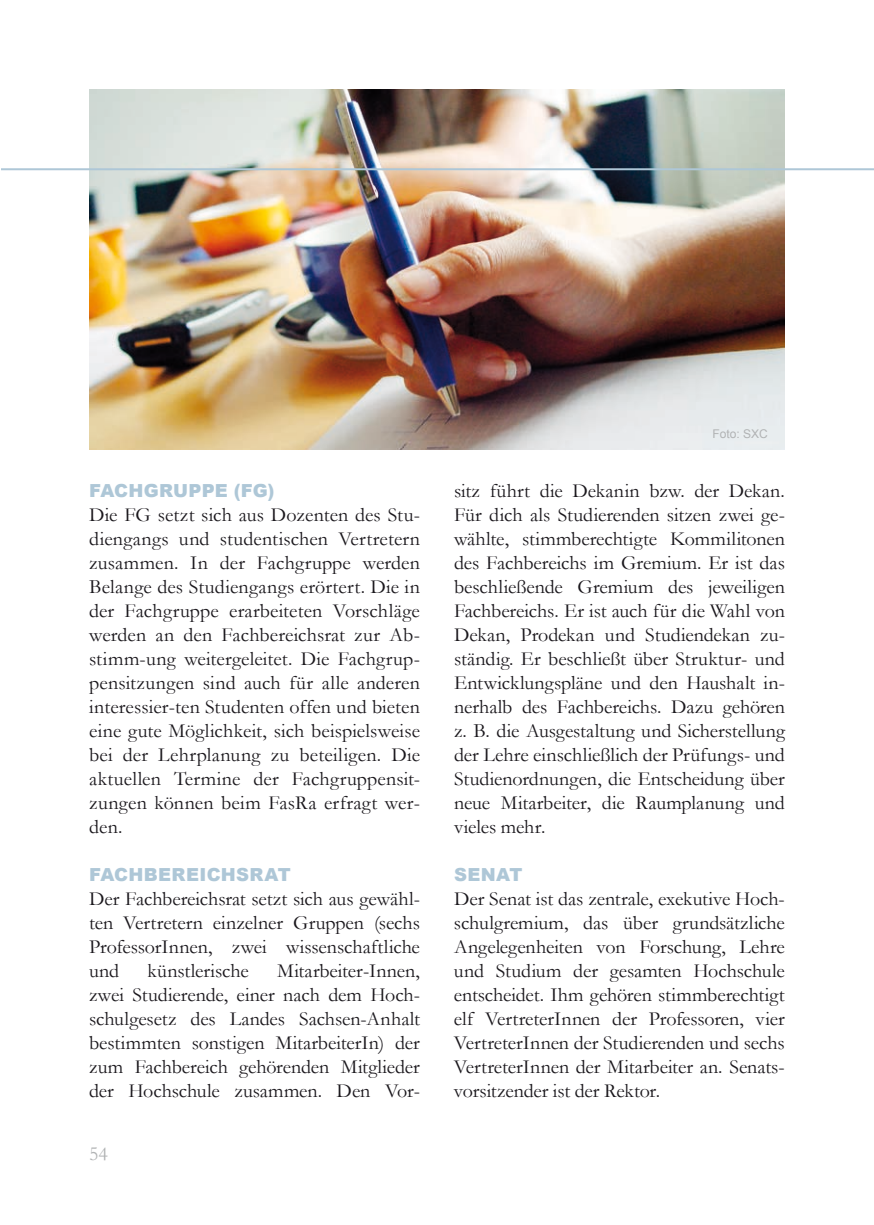
<style>
.page{position:relative;width:874px;height:1225px;background:#fff}
.page>*{position:absolute;margin:0;border:0;box-sizing:border-box;transform-origin:0 0}
.t1{font:20px/24px "Garamond";letter-spacing:-.005em;color:#1a171c;text-align:justify}
.t2{font:20px "Garamond";color:#b1b3b4}
.t3{font:900 18px "Arial";letter-spacing:.015em;color:#aec7d7}
.t4{font:12px "Arial";color:#b1b3b4}
</style>
<div class="page">
<img style="left:89px;top:89px;width:695px;height:360px">
<hr style="left:1px;top:168px;width:872px;height:2px;background:#aec7d7">
<p class="t3" style="left:89px;top:478px;width:187px">FACHGRUPPE (FG)</p>
<p class="t1" style="left:89px;top:503px;width:332px">Die FG setzt sich aus Dozenten des Stu&shy;diengangs und studentischen Vertretern zusammen. In der Fachgruppe werden Belange des Studiengangs erörtert. Die in der Fachgruppe erarbeiteten Vorschläge werden an den Fachbereichsrat zur Ab&shy;stimm-ung weitergeleitet. Die Fachgrup&shy;pensitzungen sind auch für alle anderen interessier-ten Studenten offen und bieten eine gute Möglichkeit, sich beispielsweise bei der Lehrplanung zu beteiligen. Die aktuellen Termine der Fachgruppensit&shy;zungen können beim FasRa erfragt wer&shy;den.</p>
<p class="t3" style="left:89px;top:862px;width:203px">FACHBEREICHSRAT</p>
<p class="t1" style="left:89px;top:887px;width:332px">Der Fachbereichsrat setzt sich aus gewähl&shy;ten Vertretern einzelner Gruppen (sechs ProfessorInnen, zwei wissenschaftliche und</p>
<p class="t1" style="left:89px;top:959px;width:332px;text-indent:188px">Mitarbeiter-Innen, zwei Studierende, einer nach dem Hoch&shy;schulgesetz des Landes Sachsen-Anhalt bestimmten sonstigen MitarbeiterIn) der zum Fachbereich gehörenden Mitglieder der Hochschule zusammen. Den Vor-</p>
<p class="t1" style="left:147px;top:959px;width:103px">künstlerische</p>
<p class="t2" style="left:89px;top:1141px;width:20px">54</p>
<p class="t4" style="left:712px;top:426px;width:57px">Foto: SXC</p>
<p class="t1" style="left:454px;top:479px;width:332px">sitz führt die Dekanin bzw. der Dekan.<br>Für dich als Studierenden sitzen zwei ge&shy;wählte, stimmberechtigte Kommilitonen des Fachbereichs im Gremium. Er ist das beschließende Gremium des jeweiligen Fachbereichs. Er ist auch für die Wahl von Dekan, Prodekan und Studiendekan zu&shy;ständig. Er beschließt über Struktur- und Entwicklungspläne und den Haushalt in&shy;nerhalb des Fachbereichs. Dazu gehören z. B. die Ausgestaltung und Sicherstellung der Lehre einschließlich der Prüfungs- und Studienordnungen, die Entscheidung über neue Mitarbeiter, die Raumplanung und vieles mehr.</p>
<p class="t3" style="left:454px;top:862px;width:70px">SENAT</p>
<p class="t1" style="left:453px;top:887px;width:332px">Der Senat ist das zentrale, exekutive Hoch&shy;schulgremium, das über grundsätzliche Angelegenheiten von Forschung, Lehre und Studium der gesamten Hochschule entscheidet. Ihm gehören stimmberechtigt elf VertreterInnen der Professoren, vier VertreterInnen der Studierenden und sechs VertreterInnen der Mitarbeiter an. Senats&shy;vorsitzender ist der Rektor.</p>
</div>
